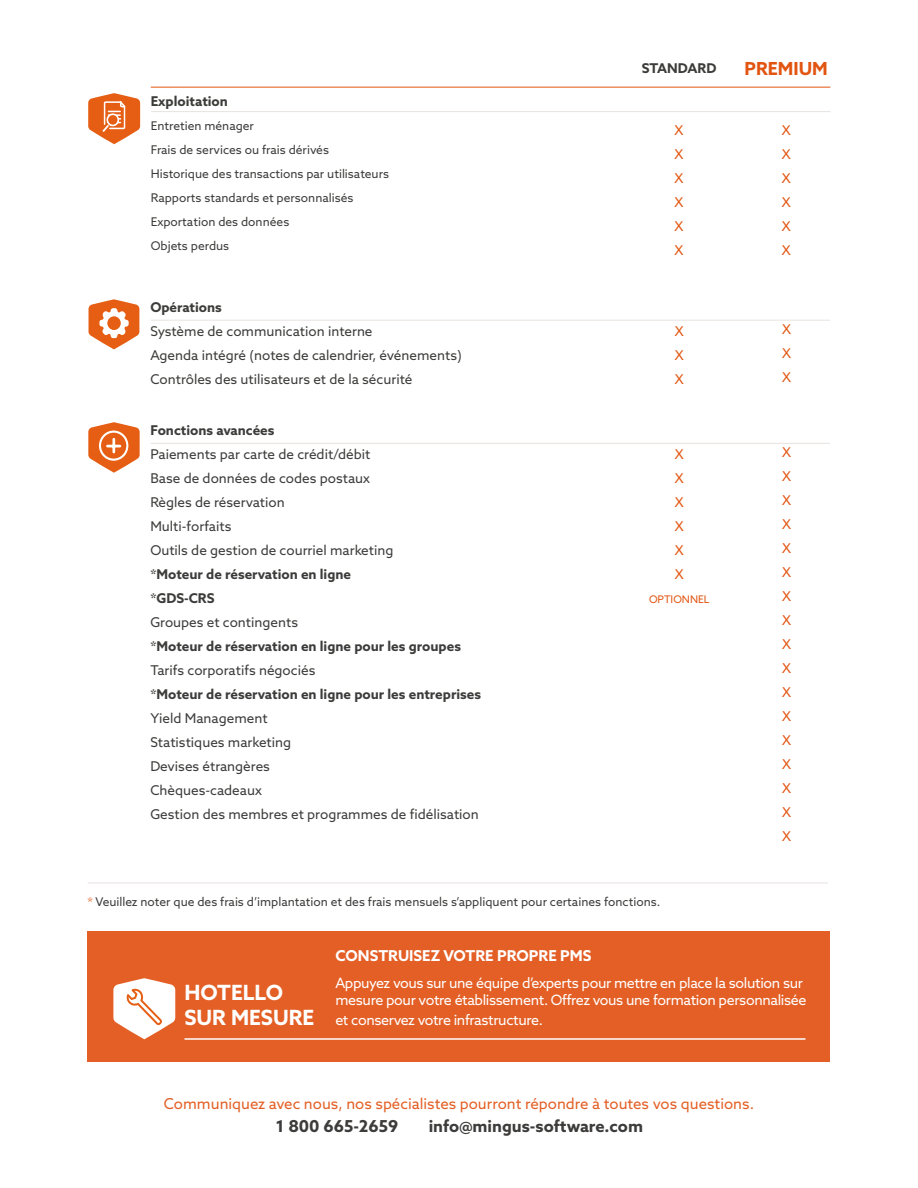
<style>
.page{position:relative;width:918px;height:1188px;background:#fff}
.page>*{position:absolute;margin:0;border:0;box-sizing:border-box;transform-origin:0 0}
.t1{font:700 21px/25.2px "Azo Sans";color:#fff}
.t2{font:700 18px "Azo Sans";color:#e25511}
.t3{font:700 16.5px "Azo Sans";color:#3d3c3b}
.t4{font:15px "Azo Sans";color:#e35f25}
.t5{font:700 15px "Azo Sans";color:#fff}
.t6{font:14.25px/17.1px "Azo Sans";letter-spacing:-.025em;color:#fff}
.t7{font:13.5px/24px "Azo Sans";color:#3c3c3b}
.t8{font:700 13.5px/24px "Azo Sans";color:#3c3c3b}
.t9{font:13.5px/24px "Azo Sans";color:#e25511;text-align:justify}
.t10{font:12px/24px "Azo Sans";color:#3c3c3b}
.t11{font:10.5px "Azo Sans";color:#e25511}
.s1{color:#e25511}
</style>
<div class="page">
<div style="left:88px;top:931px;width:742px;height:131px;background:#e35f25"></div>
<hr style="left:151px;top:87px;width:679px;height:1px;background:#e25511">
<hr style="left:151px;top:111px;width:679px;height:1px;background:#e7e2e0">
<hr style="left:151px;top:443px;width:679px;height:1px;background:#e7e2e0">
<hr style="left:184px;top:1038px;width:621px;height:2px;background:#fff">
<hr style="left:88px;top:883px;width:740px;height:1px;background:#e7e2e0">
<hr style="left:151px;top:320px;width:679px;height:1px;background:#e7e2e0">
<svg style="left:88px;top:93px;width:52px;height:51px"></svg>
<div style="left:108px;top:115px;width:10px;height:10px;background:#e55e13;border-radius:50%"></div>
<svg style="left:89px;top:299px;width:50px;height:50px"></svg>
<svg style="left:88px;top:422px;width:52px;height:51px"></svg>
<svg style="left:113px;top:978px;width:62px;height:61px"></svg>
<p class="t8" style="left:151px;top:89px;width:79px">Exploitation</p>
<p class="t10" style="left:151px;top:113px;width:240px">Entretien ménager<br>Frais de services ou frais dérivés<br>Historique des transactions par utilisateurs<br>Rapports standards et personnalisés<br>Exportation des données<br>Objets perdus</p>
<p class="t8" style="left:150px;top:295px;width:73px">Opérations</p>
<p class="t7" style="left:150px;top:319px;width:313px">Système de communication interne<br>Agenda intégré (notes de calendrier, événements)<br>Contrôles des utilisateurs et de la sécurité</p>
<p class="t8" style="left:150px;top:418px;width:126px">Fonctions avancées</p>
<p class="t7" style="left:150px;top:442px;width:245px">Paiements par carte de crédit/débit<br>Base de données de codes postaux<br>Règles de réservation<br>Multi-forfaits<br>Outils de gestion de courriel marketing</p>
<p class="t8" style="left:150px;top:562px;width:202px">*Moteur de réservation en ligne *GDS-CRS</p>
<p class="t7" style="left:150px;top:610px;width:149px">Groupes et contingents</p>
<p class="t8" style="left:150px;top:634px;width:312px">*Moteur de réservation en ligne pour les groupes</p>
<p class="t7" style="left:150px;top:658px;width:167px">Tarifs corporatifs négociés</p>
<p class="t8" style="left:150px;top:682px;width:332px">*Moteur de réservation en ligne pour les entreprises</p>
<p class="t7" style="left:150px;top:706px;width:330px">Yield Management<br>Statistiques marketing<br>Devises étrangères<br>Chèques-cadeaux<br>Gestion des membres et programmes de fidélisation</p>
<p class="t8" style="left:642px;top:56px;width:76px">STANDARD</p>
<h2 class="t2" style="left:745px;top:57px;width:85px">PREMIUM</h2>
<p class="t9" style="left:675px;top:118px;width:10px">X X X X X X</p>
<p class="t9" style="left:675px;top:319px;width:10px">X X X</p>
<p class="t9" style="left:675px;top:442px;width:10px">X X X X X X</p>
<p class="t11" style="left:649px;top:593px;width:62px">OPTIONNEL</p>
<p class="t9" style="left:782px;top:118px;width:10px">X X X X X X</p>
<p class="t9" style="left:782px;top:317px;width:10px">X X X</p>
<p class="t9" style="left:782px;top:440px;width:10px">X X X X X X X X X X X X X X X X X</p>
<p class="t10" style="left:88px;top:889px;width:574px"><span class="s1">*</span> Veuillez noter que des frais d’implantation et des frais mensuels s’appliquent pour certaines fonctions.</p>
<h1 class="t1" style="left:184px;top:980px;width:131px">HOTELLO<br>SUR MESURE</h1>
<p class="t5" style="left:335px;top:946px;width:258px">CONSTRUISEZ VOTRE PROPRE PMS</p>
<p class="t6" style="left:335px;top:974px;width:473px">Appuyez vous sur une équipe d’experts pour mettre en place la solution sur mesure pour votre établissement. Offrez vous une formation personnalisée</p>
<p class="t6" style="left:335px;top:1011px;width:209px">et conservez votre infrastructure.</p>
<p class="t4" style="left:164px;top:1094px;width:592px">Communiquez avec nous, nos spécialistes pourront répondre à toutes vos questions.</p>
<p class="t3" style="left:276px;top:1115px;width:124px">1 800 665-2659</p>
<p class="t3" style="left:429px;top:1115px;width:216px">info@mingus-software.com</p>
</div>
